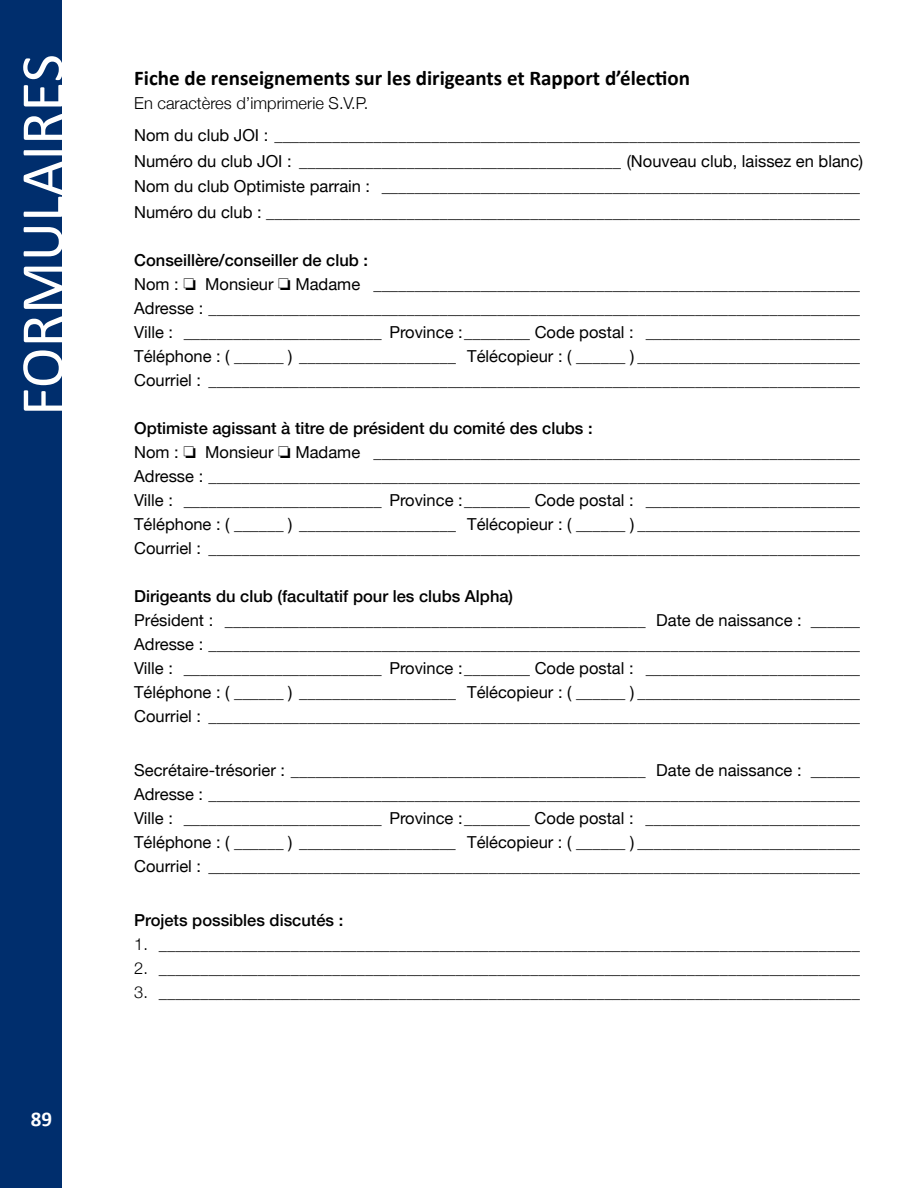
<style>
.page{position:relative;width:918px;height:1188px;background:#fff}
.page>*{position:absolute;margin:0;border:0;box-sizing:border-box;transform-origin:0 0}
.t1{font:61.5px "Calibri";color:#fff}
.t2{font:700 21px "Calibri";color:#000}
.t3{font:700 21px "Calibri";color:#fff}
.t4{font:16.5px/24px "Helvetica Neue";color:#000}
.t5{font:300 16.5px "Helvetica Neue";color:#000}
.t6{font:500 16.5px "Helvetica Neue";color:#000}
.s1{font-weight:500}
</style>
<div class="page">
<div style="left:0;top:0;width:62px;height:1188px;background:#002e6d"></div>
<h1 class="t1" style="left:4px;top:416px;width:363px;rotate:-90deg">FORMULAIRES</h1>
<p class="t3" style="left:31px;top:1106px;width:23px">89</p>
<p class="t2" style="left:134px;top:65px;width:557px">Fiche de renseignements sur les dirigeants et Rapport d’élection</p>
<p class="t5" style="left:134px;top:93px;width:236px">En caractères d’imprimerie S.V.P.</p>
<p class="t4" style="left:134px;top:122px;width:731px;line-height:25.5px">Nom du club JOI : _______________________________________________________________________ Numéro du club JOI : _______________________________________ (Nouveau club, laissez en blanc)<br>Nom du club Optimiste parrain : __________________________________________________________ Numéro du club : ________________________________________________________________________</p>
<p class="t4" style="left:134px;top:248px;width:728px"><span class="s1">Conseillère/conseiller de club :<br></span>Nom : ❏ Monsieur ❏ Madame ___________________________________________________________ Adresse : _______________________________________________________________________________ Ville : ________________________ Province :________ Code postal : __________________________ Téléphone : ( ______ ) ___________________ Télécopieur : ( ______ ) ___________________________ Courriel : _______________________________________________________________________________</p>
<p class="t4" style="left:134px;top:416px;width:728px"><span class="s1">Optimiste agissant à titre de président du comité des clubs :<br></span>Nom : ❏ Monsieur ❏ Madame ___________________________________________________________ Adresse : _______________________________________________________________________________ Ville : ________________________ Province :________ Code postal : __________________________ Téléphone : ( ______ ) ___________________ Télécopieur : ( ______ ) ___________________________ Courriel : _______________________________________________________________________________</p>
<p class="t6" style="left:134px;top:583px;width:381px">Dirigeants du club (facultatif pour les clubs Alpha)</p>
<p class="t4" style="left:134px;top:608px;width:728px;text-align:justify">Président : ___________________________________________________ Date de naissance : ______ Adresse : _______________________________________________________________________________ Ville : ________________________ Province :________ Code postal : __________________________ Téléphone : ( ______ ) ___________________ Télécopieur : ( ______ ) ___________________________ Courriel : _______________________________________________________________________________</p>
<p class="t4" style="left:134px;top:758px;width:728px;text-align:justify">Secrétaire-trésorier : ___________________________________________ Date de naissance : ______ Adresse : _______________________________________________________________________________ Ville : ________________________ Province :________ Code postal : __________________________ Téléphone : ( ______ ) ___________________ Télécopieur : ( ______ ) ___________________________ Courriel : _______________________________________________________________________________</p>
<p class="t6" style="left:134px;top:907px;width:211px">Projets possibles discutés :</p>
<p class="t5" style="left:134px;top:934px;width:727px">1. _____________________________________________________________________________________</p>
<p class="t5" style="left:134px;top:958px;width:727px">2. _____________________________________________________________________________________</p>
<p class="t5" style="left:134px;top:982px;width:727px">3. _____________________________________________________________________________________</p>
</div>
